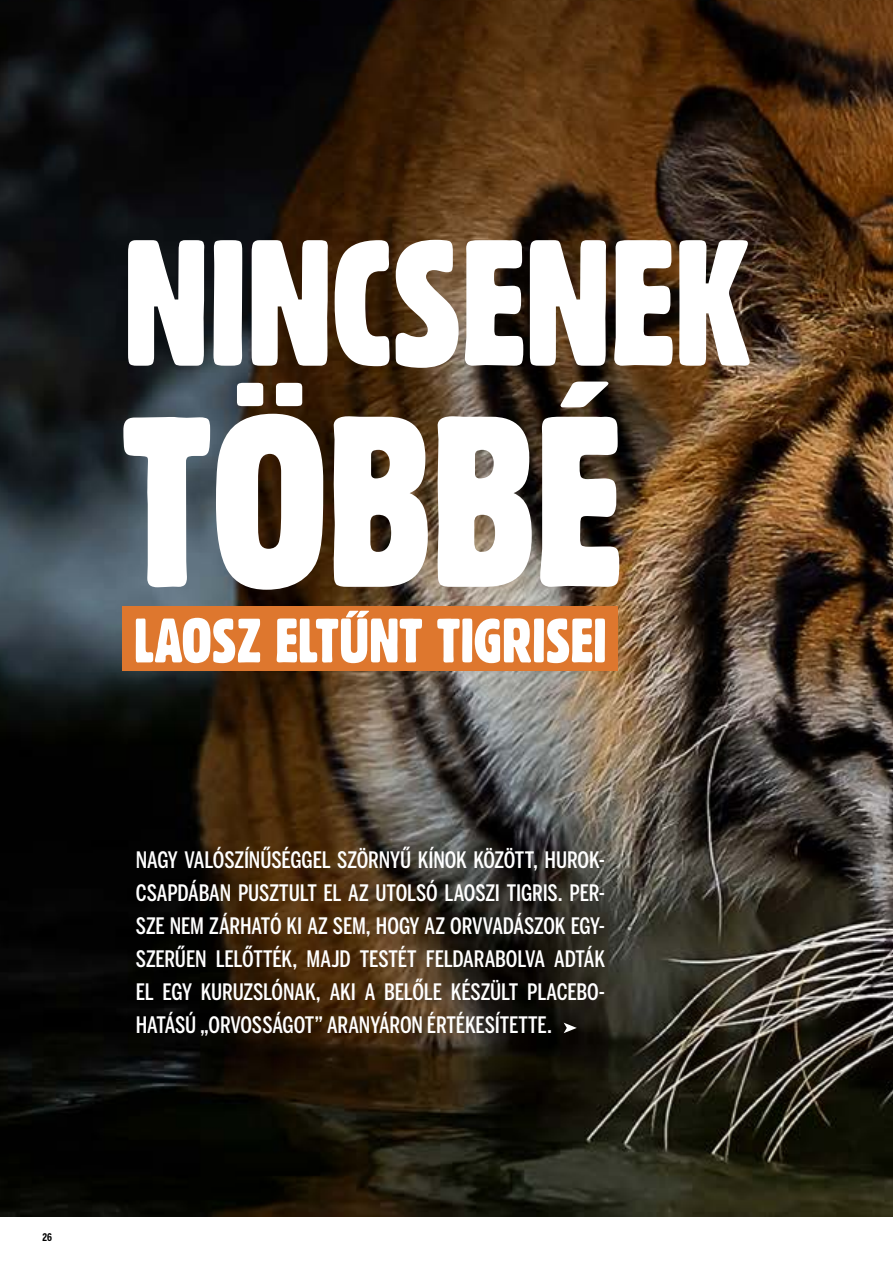
<style>
.page{position:relative;width:893px;height:1263px;background:#fff}
.page>*{position:absolute;margin:0;border:0;box-sizing:border-box;transform-origin:0 0}
.t1{font:236.1px "Gothic 821 Condensed BT";letter-spacing:-.015em;color:#fff}
.t2{font:174.3px "Gothic 821 Condensed BT";letter-spacing:-.01em;color:#fff}
.t3{font:500 22.5px/33px "Benton Sans Comp";letter-spacing:-.005em;color:#fff;text-align:justify}
.t4{font:700 10.5px "Benton Sans Comp";color:#000}
</style>
<div class="page">
<img style="left:0;top:0;width:893px;height:1216px">
<div style="left:123px;top:606px;width:495px;height:65px;background:#de772e"></div>
<svg style="left:136px;top:611px;width:469px;height:52px"></svg>
<svg style="left:564px;top:1022px;width:13px;height:11px"></svg>
<h2 class="t2" style="left:123px;top:198px;width:628px">NINCSENEK</h2>
<h1 class="t1" style="left:123px;top:359px;width:502px">TÖBBÉ</h1>
<p class="t4" style="left:43px;top:1231px;width:11px">26</p>
<p class="t3" style="left:136px;top:843px;width:471px">NAGY VALÓSZÍNŰSÉGGEL SZÖRNYŰ KÍNOK KÖZÖTT, HUROK-CSAPDÁBAN PUSZTULT EL AZ UTOLSÓ LAOSZI TIGRIS. PER-SZE NEM ZÁRHATÓ KI AZ SEM, HOGY AZ ORVVADÁSZOK EGY-SZERŰEN LELŐTTÉK, MAJD TESTÉT FELDARABOLVA ADTÁK EL EGY KURUZSLÓNAK, AKI A BELŐLE KÉSZÜLT PLACEBO-HATÁSÚ „ORVOSSÁGOT” ARANYÁRON ÉRTÉKESÍTETTE.</p>
</div>
